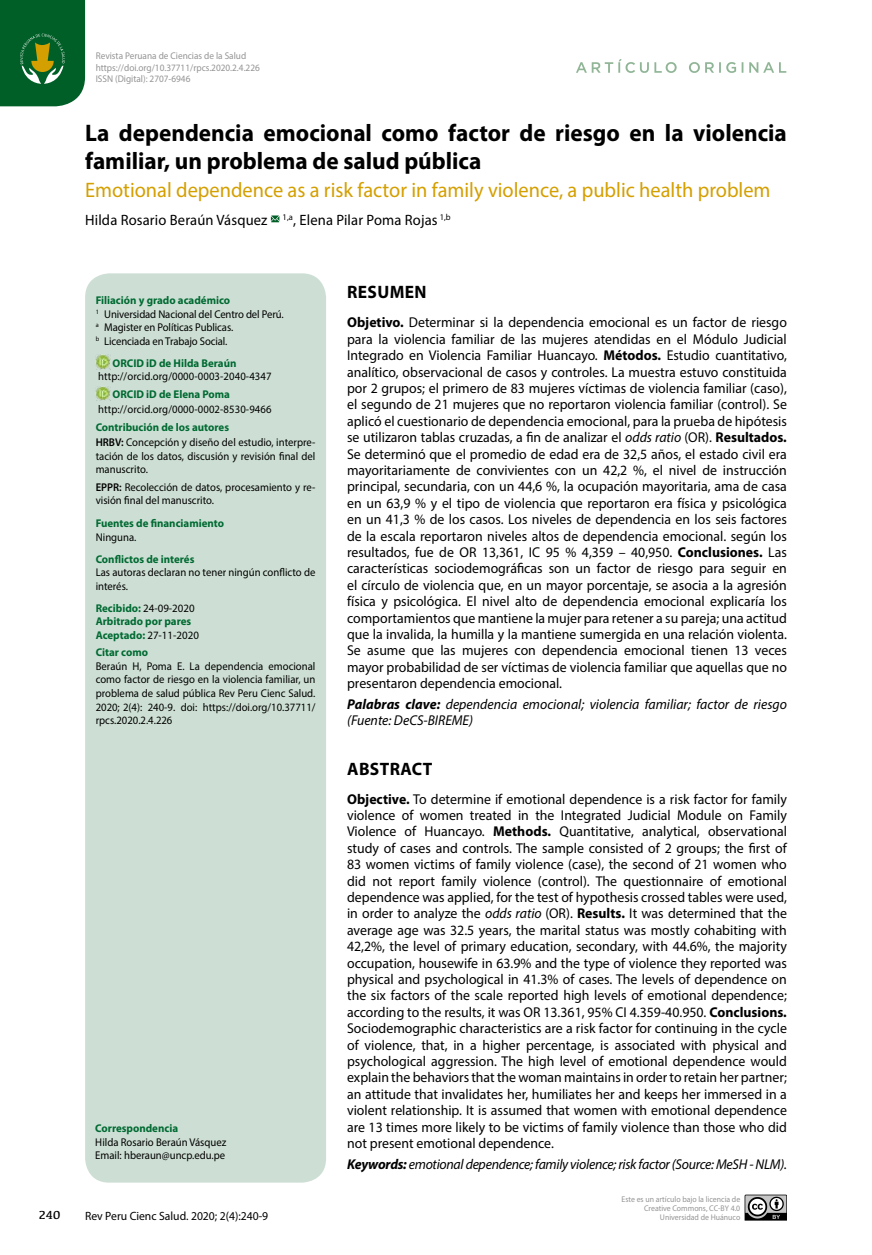
<style>
.page{position:relative;width:872px;height:1255px;background:#fff}
.page>*{position:absolute;margin:0;border:0;box-sizing:border-box;transform-origin:0 0}
.t1{font:700 24px/27.6px "Myriad Pro";color:#000}
.t2{font:21px "Myriad Pro";color:#d49f00}
.t3{font:700 18px "Myriad Pro";letter-spacing:.02em;color:#000}
.t4{font:15px "Myriad Pro";letter-spacing:.01em;color:#000}
.t5{font:14.25px/16.4px "Myriad Pro";color:#000;text-align:justify}
.t6{font:italic 14.25px/16.4px "Myriad Pro";color:#000}
.t7{font:italic 14.25px "Myriad Pro";letter-spacing:-.02em;color:#000}
.t8{font:12px "Myriad Pro";color:#000}
.t9{font:12px "Kefa";color:#000}
.t10{font:11.25px/13.5px "Myriad Pro";color:#000;scale:.95 1}
.t11{font:700 11.25px/13.5px "Myriad Pro";color:#006a32}
.t12{font:9.75px/11.2px "Myriad Pro";color:#949494;scale:.95 1}
.t13{font:8.25px/9px "Myriad Pro";color:#949494;text-align:right;scale:.95 1}
.s1{font-weight:700;color:#006a32}
.s2{font-weight:600}
.s3{font-weight:400;color:#000}
.s4{font-weight:700}
.s5{font-style:italic}
</style>
<div class="page">
<svg style="left:0;top:0;width:85px;height:106px;background:#166930"></svg>
<svg style="left:576px;top:59px;width:210px;height:14px"></svg>
<svg style="left:744px;top:1194px;width:43px;height:26px"></svg>
<div style="left:85px;top:273px;width:241px;height:909px;background:#cddfd4;border-radius:24px"></div>
<svg style="left:271px;top:215px;width:8px;height:7px"></svg>
<img style="left:96px;top:355px;width:14px;height:14px">
<img style="left:96px;top:386px;width:14px;height:15px">
<p class="t12" style="left:96px;top:50px;width:174px">Revista Peruana de Ciencias de la Salud https://doi.org/10.37711/rpcs.2020.2.4.226<br>ISSN (Digital): 2707-6946</p>
<h1 class="t1" style="left:85px;top:119px;width:703px">La dependencia emocional como factor de riesgo en la violencia familiar, un problema de salud pública</h1>
<h2 class="t2" style="left:85px;top:177px;width:687px">Emotional dependence as a risk factor in family violence, a public health problem</h2>
<p class="t4" style="left:85px;top:211px;width:367px">Hilda Rosario Beraún Vásquez <sup>1,a</sup>, Elena Pilar Poma Rojas <sup>1,b</sup></p>
<p class="t10" style="left:96px;top:293px;width:199px"><span class="s1">Filiación y grado académico<br></span><sup>1</sup> Universidad Nacional del Centro del Perú. <sup>a</sup> Magister en Políticas Publicas.<br><sup>b</sup> Licenciada en Trabajo Social.</p>
<p class="t11" style="left:113px;top:355px;width:125px">ORCID iD de Hilda Beraún</p>
<p class="t10" style="left:98px;top:369px;width:184px">http://orcid.org/0000-0003-2040-4347</p>
<p class="t11" style="left:113px;top:387px;width:119px">ORCID iD de Elena Poma</p>
<p class="t10" style="left:98px;top:402px;width:184px">http://orcid.org/0000-0002-8530-9466</p>
<p class="t10" style="left:96px;top:419px;width:233px;line-height:15.6px"><span class="s1">Contribución de los autores<br></span><span class="s2">HRBV:</span> Concepción y diseño del estudio, interpre-</p>
<p class="t10" style="left:96px;top:449px;width:233px">tación de los datos, discusión y revisión final del manuscrito.</p>
<p class="t10" style="left:96px;top:480px;width:233px"><span class="s2">EPPR:</span> Recolección de datos, procesamiento y re&shy;visión final del manuscrito.</p>
<p class="t11" style="left:96px;top:515px;width:130px">Fuentes de financiamiento</p>
<p class="t10" style="left:96px;top:530px;width:44px">Ninguna.</p>
<p class="t11" style="left:96px;top:551px;width:100px">Conflictos de interés</p>
<p class="t10" style="left:96px;top:565px;width:233px">Las autoras declaran no tener ningún conflicto de interés.</p>
<p class="t11" style="left:96px;top:600px;width:105px">Recibido: <span class="s3">24-09-2020<br></span>Arbitrado por pares<br>Aceptado: <span class="s3">27-11-2020</span></p>
<p class="t11" style="left:96px;top:645px;width:54px">Citar como</p>
<p class="t10" style="left:96px;top:659px;width:233px;text-align:justify">Beraún H, Poma E. La dependencia emocional como factor de riesgo en la violencia familiar, un problema de salud pública Rev Peru Cienc Salud.<br>2020; 2(4): 240-9. doi: https://doi.org/10.37711/ rpcs.2020.2.4.226</p>
<p class="t11" style="left:95px;top:1121px;width:84px">Correspondencia</p>
<p class="t10" style="left:95px;top:1134px;width:139px">Hilda Rosario Beraún Vásquez<br>Email: hberaun@uncp.edu.pe</p>
<p class="t9" style="left:39px;top:1207px;width:23px">240</p>
<p class="t8" style="left:85px;top:1208px;width:185px">Rev Peru Cienc Salud. 2020; 2(4):240-9</p>
<p class="t3" style="left:347px;top:280px;width:81px">RESUMEN</p>
<p class="t5" style="left:347px;top:314px;width:441px"><span class="s4">Objetivo.</span> Determinar si la dependencia emocional es un factor de riesgo para la violencia familiar de las mujeres atendidas en el Módulo Judicial Integrado en Violencia Familiar Huancayo. <span class="s4">Métodos.</span> Estudio cuantitativo, analítico, observacional de casos y controles. La muestra estuvo constituida por 2 grupos; el primero de 83 mujeres víctimas de violencia familiar (caso), el segundo de 21 mujeres que no reportaron violencia familiar (control). Se aplicó el cuestionario de dependencia emocional, para la prueba de hipótesis se utilizaron tablas cruzadas, a fin de analizar el <span class="s5">odds ratio</span> (OR). <span class="s4">Resultados.<br></span>Se determinó que el promedio de edad era de 32,5 años, el estado civil era mayoritariamente de convivientes con un 42,2 %, el nivel de instrucción principal, secundaria, con un 44,6 %, la ocupación mayoritaria, ama de casa en un 63,9 % y el tipo de violencia que reportaron era física y psicológica en un 41,3 % de los casos. Los niveles de dependencia en los seis factores de la escala reportaron niveles altos de dependencia emocional. según los resultados, fue de OR 13,361, IC 95 % 4,359 – 40,950. <span class="s4">Conclusiones.</span> Las características sociodemográficas son un factor de riesgo para seguir en el círculo de violencia que, en un mayor porcentaje, se asocia a la agresión física y psicológica. El nivel alto de dependencia emocional explicaría los comportamientos que mantiene la mujer para retener a su pareja; una actitud que la invalida, la humilla y la mantiene sumergida en una relación violenta.<br>Se asume que las mujeres con dependencia emocional tienen 13 veces mayor probabilidad de ser víctimas de violencia familiar que aquellas que no presentaron dependencia emocional.</p>
<p class="t6" style="left:347px;top:695px;width:441px"><span class="s4">Palabras clave:</span> dependencia emocional; violencia familiar; factor de riesgo (Fuente: DeCS-BIREME)</p>
<p class="t3" style="left:347px;top:756px;width:87px">ABSTRACT</p>
<p class="t5" style="left:347px;top:790px;width:441px"><span class="s4">Objective.</span> To determine if emotional dependence is a risk factor for family violence of women treated in the Integrated Judicial Module on Family Violence of Huancayo. <span class="s4">Methods.</span> Quantitative, analytical, observational study of cases and controls. The sample consisted of 2 groups; the first of 83 women victims of family violence (case), the second of 21 women who did not report family violence (control). The questionnaire of emotional dependence was applied, for the test of hypothesis crossed tables were used, in order to analyze the <span class="s5">odds ratio</span> (OR). <span class="s4">Results.</span> It was determined that the average age was 32.5 years, the marital status was mostly cohabiting with 42,2%, the level of primary education, secondary, with 44.6%, the majority occupation, housewife in 63.9% and the type of violence they reported was physical and psychological in 41.3% of cases. The levels of dependence on the six factors of the scale reported high levels of emotional dependence; according to the results, it was OR 13.361, 95% CI 4.359-40.950. <span class="s4">Conclusions.<br></span>Sociodemographic characteristics are a risk factor for continuing in the cycle of violence, that, in a higher percentage, is associated with physical and psychological aggression. The high level of emotional dependence would explain the behaviors that the woman maintains in order to retain her partner; an attitude that invalidates her, humiliates her and keeps her immersed in a violent relationship. It is assumed that women with emotional dependence are 13 times more likely to be victims of family violence than those who did not present emotional dependence.</p>
<p class="t7" style="left:347px;top:1154px;width:441px"><span class="s4">Keywords:</span> emotional dependence; family violence; risk factor (Source: MeSH - NLM).</p>
<p class="t13" style="left:621px;top:1194px;width:126px">Este es un artículo bajo la licencia de<br>Creative Commons, CC-BY 4.0<br>Universidad de Huánuco</p>
</div>
